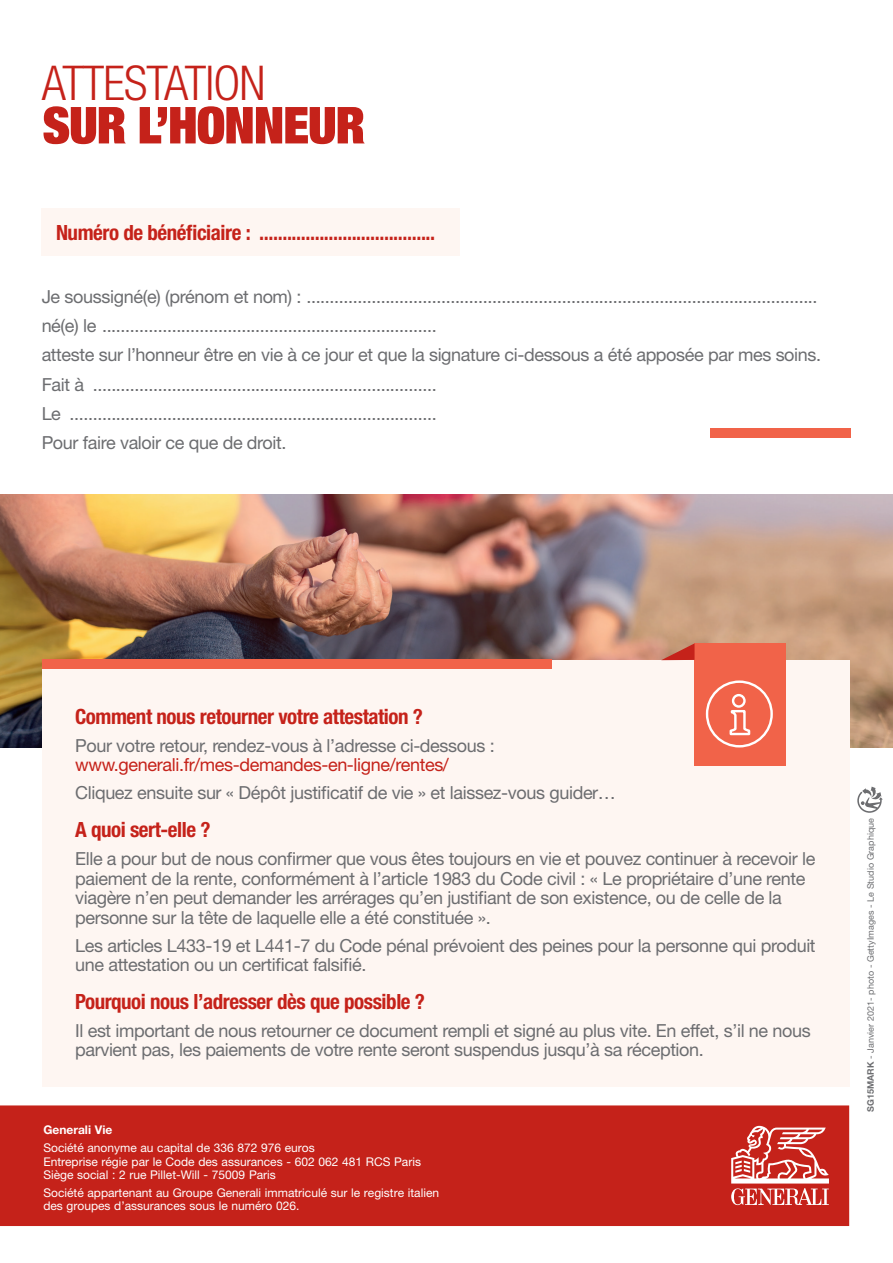
<style>
.page{position:relative;width:893px;height:1263px;background:#fff}
.page>*{position:absolute;margin:0;border:0;box-sizing:border-box;transform-origin:0 0}
.t1{font:900 condensed 51px "Helvetica Neue LT Std";letter-spacing:-.02em;color:#c5221a}
.t2{font:300 condensed 48px "Helvetica Neue LT Std";letter-spacing:-.02em;color:#c5221a}
.t3{font:700 condensed 21px "Helvetica Neue LT Std";letter-spacing:-.02em;color:#c5221a}
.t4{font:18px/19.5px "Helvetica Neue LT Std";letter-spacing:-.02em;color:#6c6d70}
.t5{font:18px "Helvetica Neue LT Std";letter-spacing:-.02em;color:#c5221a}
.Texte{font:12px/13.5px "Helvetica Neue LT Std";color:#fff}
.Texte-2{font:700 12px "Helvetica Neue LT Std";color:#fff}
.t6{font:9px "Helvetica Neue LT Std";color:#6c6d70}
.s1{font-weight:700}
</style>
<div class="page">
<img style="left:0;top:495px;width:893px;height:252px">
<div style="left:43px;top:660px;width:807px;height:426px;background:#fef6f2"></div>
<div style="left:43px;top:660px;width:509px;height:9px;background:#f16349"></div>
<div style="left:710px;top:429px;width:140px;height:9px;background:#f16349"></div>
<div style="left:42px;top:208px;width:418px;height:47px;background:#fef6f2"></div>
<div style="left:0;top:1105px;width:849px;height:121px;background:#c5221a"></div>
<svg style="left:731px;top:1125px;width:98px;height:80px"></svg>
<svg style="left:857px;top:787px;width:26px;height:26px"></svg>
<div style="left:694px;top:643px;width:92px;height:123px;background:#f16349"></div>
<svg style="left:705px;top:680px;width:68px;height:68px"></svg>
<svg style="left:661px;top:643px;width:33px;height:17px"></svg>
<p class="t2" style="left:42px;top:56px;width:225px">ATTESTATION</p>
<p class="t1" style="left:43px;top:93px;width:324px">SUR L’HONNEUR</p>
<p class="t3" style="left:56px;top:220px;width:381px">Numéro de bénéficiaire : ......................................</p>
<p class="t4" style="left:42px;top:286px;width:777px">Je soussigné(e) (prénom et nom) : ..............................................................................................................</p>
<p class="t4" style="left:42px;top:316px;width:397px">né(e) le ........................................................................</p>
<p class="t4" style="left:42px;top:345px;width:781px">atteste sur l’honneur être en vie à ce jour et que la signature ci-dessous a été apposée par mes soins.</p>
<p class="t4" style="left:42px;top:374px;width:397px">Fait à ..........................................................................</p>
<p class="t4" style="left:42px;top:403px;width:397px">Le ...............................................................................</p>
<p class="t4" style="left:42px;top:433px;width:246px">Pour faire valoir ce que de droit.</p>
<p class="t3" style="left:75px;top:704px;width:349px">Comment nous retourner votre attestation ?</p>
<p class="t4" style="left:75px;top:735px;width:421px">Pour votre retour, rendez-vous à l’adresse ci-dessous :</p>
<p class="t5" style="left:75px;top:754px;width:375px">www.generali.fr/mes-demandes-en-ligne/rentes/</p>
<p class="t4" style="left:75px;top:783px;width:542px">Cliquez ensuite sur « Dépôt justificatif de vie » et laissez-vous guider…</p>
<p class="t3" style="left:75px;top:817px;width:137px">A quoi sert-elle ?</p>
<p class="t4" style="left:75px;top:849px;width:742px">Elle a pour but de nous confirmer que vous êtes toujours en vie et pouvez continuer à recevoir le paiement de la rente, conformément à l’article 1983 du Code civil : « Le propriétaire d’une rente viagère n’en peut demander les arrérages qu’en justifiant de son existence, ou de celle de la personne sur la tête de laquelle elle a été constituée ».</p>
<p class="t4" style="left:75px;top:935px;width:742px">Les articles L433-19 et L441-7 du Code pénal prévoient des peines pour la personne qui produit une attestation ou un certificat falsifié.</p>
<p class="t3" style="left:75px;top:989px;width:351px">Pourquoi nous l’adresser dès que possible ?</p>
<p class="t4" style="left:75px;top:1020px;width:737px">Il est important de nous retourner ce document rempli et signé au plus vite. En effet, s’il ne nous parvient pas, les paiements de votre rente seront suspendus jusqu’à sa réception.</p>
<p class="Texte-2" style="left:43px;top:1123px;width:70px">Generali Vie</p>
<p class="Texte" style="left:43px;top:1141px;width:379px">Société anonyme au capital de 336 872 976 euros<br>Entreprise régie par le Code des assurances - 602 062 481 RCS Paris<br>Siège social : 2 rue Pillet-Will - 75009 Paris</p>
<p class="Texte" style="left:43px;top:1186px;width:397px">Société appartenant au Groupe Generali immatriculé sur le registre italien des groupes d’assurances sous le numéro 026.</p>
<p class="t6" style="left:865px;top:1111px;width:295px;rotate:-90deg"><span class="s1">SG15MARK</span> - Janvier 2021- photo - GettyImages - Le Studio Graphique</p>
</div>
